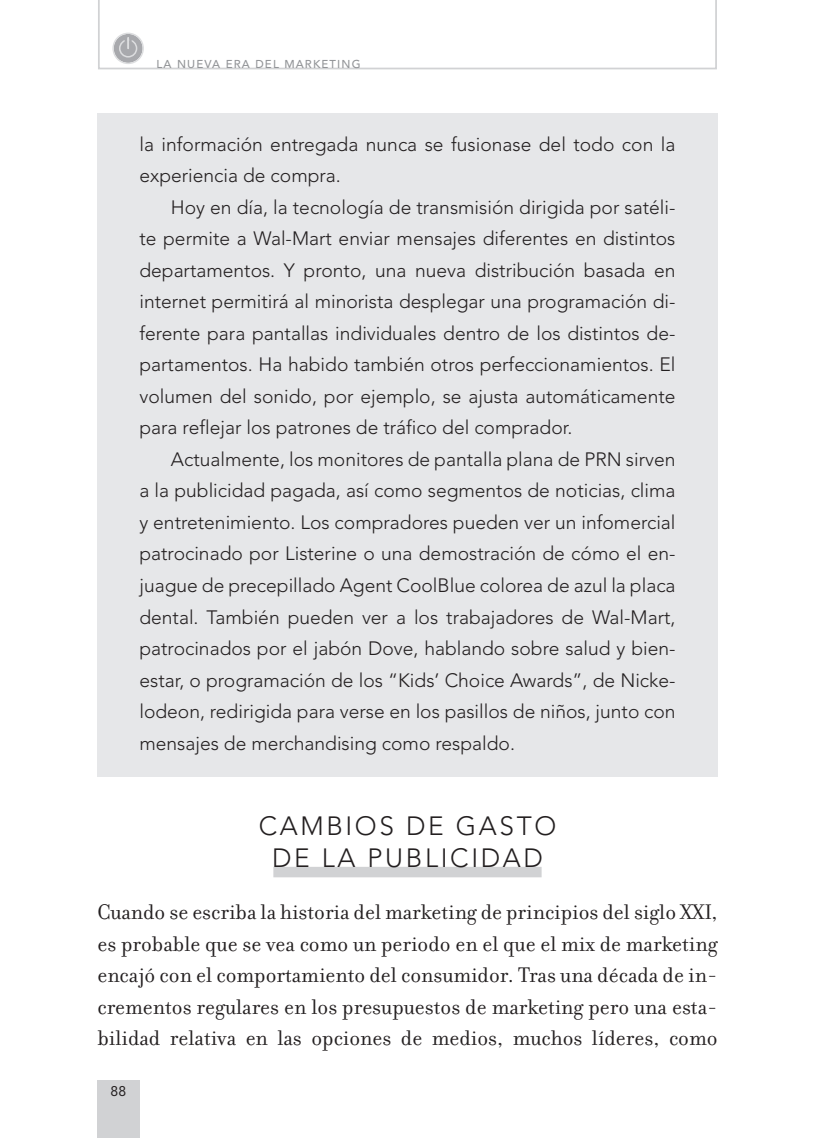
<style>
.page{position:relative;width:815px;height:1138px;background:#fff}
.page>*{position:absolute;margin:0;border:0;box-sizing:border-box;transform-origin:0 0}
.t1{font:300 26.25px/31.5px "Avenir LT Std";letter-spacing:.1em;color:#231f20;text-align:center}
.t2{font:22.75px/31.5px "Filosofia Regular Lining";color:#231f20;text-align:justify}
.t3{font:300 19.25px "Avenir LT Std";color:#231f20}
.t4{font:14px "Avenir LT Std";color:#231f20}
.t5{font:500 11.38px "Avenir LT Std";letter-spacing:.1em;color:#939598}
</style>
<div class="page">
<div style="left:97px;top:1080px;width:42px;height:57px;background:#d1d2d4"></div>
<svg style="left:98px;top:0;width:619px;height:69px"></svg>
<div style="left:273px;top:866px;width:269px;height:11px;background:#d1d2d4"></div>
<div style="left:97px;top:113px;width:621px;height:664px;background:#e6e7e9"></div>
<p class="t5" style="left:157px;top:57px;width:206px">LA NUEVA ERA DEL MARKETING</p>
<p class="t3" style="left:139px;top:133px;width:538px">la información entregada nunca se fusionase del todo con la</p>
<p class="t3" style="left:139px;top:164px;width:203px">experiencia de compra.</p>
<p class="t3" style="left:171px;top:196px;width:506px">Hoy en día, la tecnología de transmisión dirigida por satéli-</p>
<p class="t3" style="left:139px;top:227px;width:538px">te permite a Wal-Mart enviar mensajes diferentes en distintos</p>
<p class="t3" style="left:139px;top:259px;width:538px">departamentos. Y pronto, una nueva distribución basada en</p>
<p class="t3" style="left:139px;top:290px;width:538px">internet permitirá al minorista desplegar una programación di-</p>
<p class="t3" style="left:139px;top:322px;width:538px">ferente para pantallas individuales dentro de los distintos de-</p>
<p class="t3" style="left:139px;top:353px;width:538px">partamentos. Ha habido también otros perfeccionamientos. El</p>
<p class="t3" style="left:139px;top:385px;width:538px">volumen del sonido, por ejemplo, se ajusta automáticamente</p>
<p class="t3" style="left:139px;top:416px;width:434px">para reflejar los patrones de tráfico del comprador.</p>
<p class="t3" style="left:171px;top:448px;width:506px">Actualmente, los monitores de pantalla plana de PRN sirven</p>
<p class="t3" style="left:139px;top:479px;width:538px">a la publicidad pagada, así como segmentos de noticias, clima</p>
<p class="t3" style="left:139px;top:511px;width:538px">y entretenimiento. Los compradores pueden ver un infomercial</p>
<p class="t3" style="left:139px;top:542px;width:538px">patrocinado por Listerine o una demostración de cómo el en-</p>
<p class="t3" style="left:139px;top:574px;width:538px">juague de precepillado Agent CoolBlue colorea de azul la placa</p>
<p class="t3" style="left:139px;top:605px;width:538px">dental. También pueden ver a los trabajadores de Wal-Mart,</p>
<p class="t3" style="left:139px;top:637px;width:538px">patrocinados por el jabón Dove, hablando sobre salud y bien-</p>
<p class="t3" style="left:139px;top:668px;width:538px">estar, o programación de los “Kids’ Choice Awards”, de Nicke-</p>
<p class="t3" style="left:139px;top:700px;width:538px">lodeon, redirigida para verse en los pasillos de niños, junto con</p>
<p class="t3" style="left:139px;top:731px;width:377px">mensajes de merchandising como respaldo.</p>
<p class="t1" style="left:259px;top:810px;width:299px">CAMBIOS DE GASTO<br>DE LA PUBLICIDAD</p>
<p class="t2" style="left:97px;top:896px;width:622px">Cuando se escriba la historia del marketing de principios del siglo XXI, es probable que se vea como un periodo en el que el mix de marketing encajó con el comportamiento del consumidor. Tras una década de in&shy;crementos regulares en los presupuestos de marketing pero una esta&shy;bilidad relativa en las opciones de medios, muchos líderes, como</p>
<p class="t4" style="left:111px;top:1083px;width:17px">88</p>
</div>
